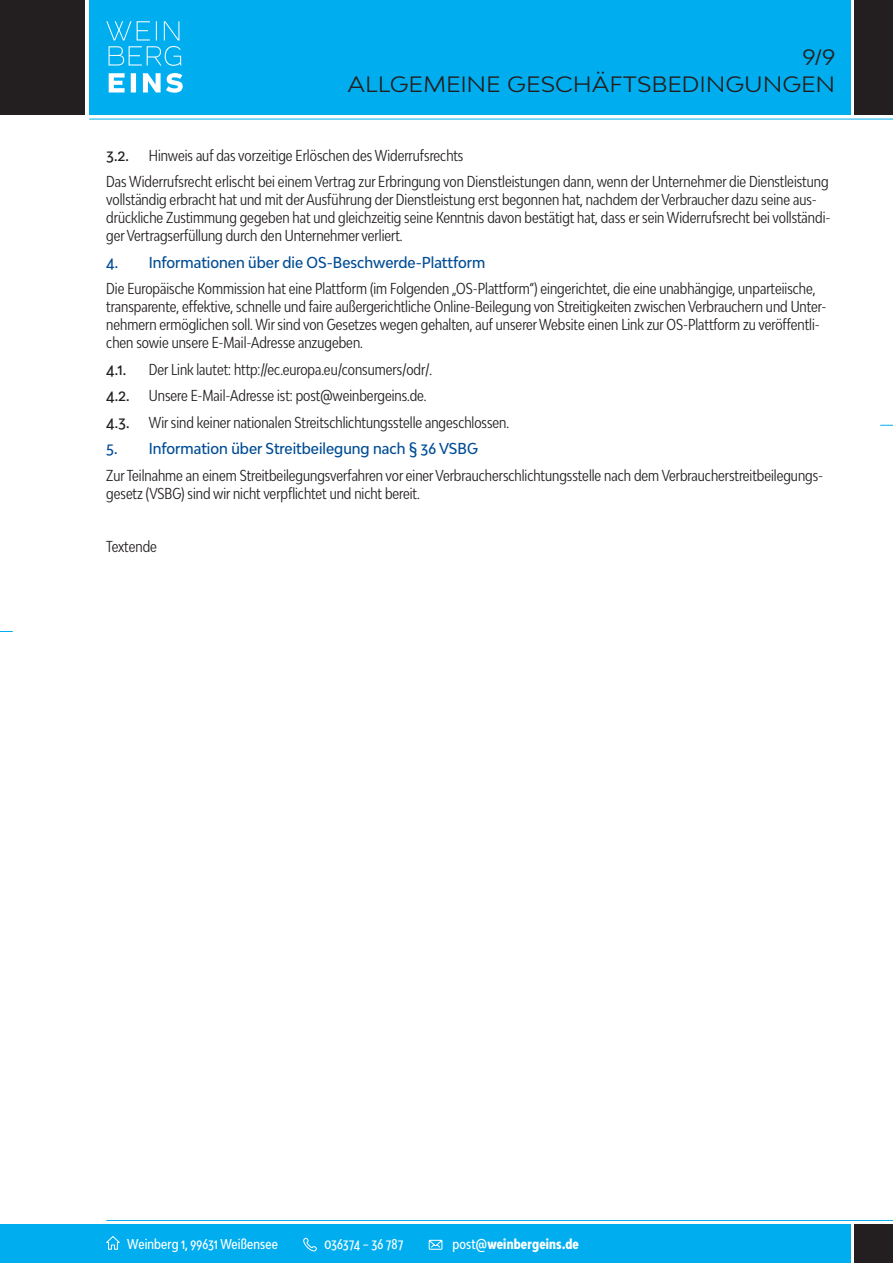
<style>
.page{position:relative;width:893px;height:1263px;background:#fff}
.page>*{position:absolute;margin:0;border:0;box-sizing:border-box;transform-origin:0 0}
.t1{font:expanded 21px "Bw Modelica";color:#231f20}
.t2{font:ultra-condensed 15px/18px "Bw Modelica";color:#231f20}
.t3{font:500 condensed 15px "Bw Modelica";color:#014d95}
.t4{font:500 condensed 15px "Bw Modelica";color:#231f20}
.t5{font:500 ultra-condensed 13.5px "Bw Modelica";letter-spacing:.005em;color:#fff}
.t6{font:800 ultra-condensed 13.5px "Bw Modelica";letter-spacing:.01em;color:#fff}
.s1{font-weight:500}
</style>
<div class="page">
<div style="left:89px;top:0;width:761px;height:115px;background:#00aeef"></div>
<div style="left:855px;top:1225px;width:38px;height:38px;background:#231f20"></div>
<div style="left:0;top:1225px;width:850px;height:38px;background:#00aeef"></div>
<hr style="left:106px;top:1220px;width:787px;height:1px;background:#00aeef">
<svg style="left:106px;top:1236px;width:14px;height:14px"></svg>
<svg style="left:303px;top:1237px;width:14px;height:15px"></svg>
<svg style="left:428px;top:1239px;width:15px;height:11px"></svg>
<div style="left:855px;top:0;width:38px;height:115px;background:#231f20"></div>
<div style="left:0;top:0;width:85px;height:115px;background:#231f20"></div>
<svg style="left:109px;top:73px;width:74px;height:20px"></svg>
<svg style="left:109px;top:46px;width:72px;height:20px"></svg>
<svg style="left:106px;top:21px;width:73px;height:19px"></svg>
<hr style="left:89px;top:119px;width:804px;height:1px;background:#00aeef">
<svg style="left:880px;top:425px;width:13px;height:1px"></svg>
<svg style="left:0;top:631px;width:13px;height:1px"></svg>
<h1 class="t1" style="left:803px;top:44px;width:34px">9/9</h1>
<h1 class="t1" style="left:348px;top:70px;width:489px">ALLGEMEINE GESCHÄFTSBEDINGUNGEN</h1>
<p class="t2" style="left:106px;top:141px;width:724px;line-height:26.5px;text-indent:43px">Hinweis auf das vorzeitige Erlöschen des Widerrufsrechts<br>Das Widerrufsrecht erlischt bei einem Vertrag zur Erbringung von Dienstleistungen dann, wenn der Unternehmer die Dienstleistung</p>
<p class="t2" style="left:106px;top:190px;width:726px">vollständig erbracht hat und mit der Ausführung der Dienstleistung erst begonnen hat, nachdem der Verbraucher dazu seine aus&shy;drückliche Zustimmung gegeben hat und gleichzeitig seine Kenntnis davon bestätigt hat, dass er sein Widerrufsrecht bei vollständi&shy;ger Vertragserfüllung durch den Unternehmer verliert.</p>
<p class="t3" style="left:106px;top:252px;width:381px">4. Informationen über die OS-Beschwerde-Plattform</p>
<p class="t2" style="left:106px;top:279px;width:722px">Die Europäische Kommission hat eine Plattform (im Folgenden „OS-Plattform“) eingerichtet, die eine unabhängige, unparteiische, transparente, effektive, schnelle und faire außergerichtliche Online-Beilegung von Streitigkeiten zwischen Verbrauchern und Unter&shy;nehmern ermöglichen soll. Wir sind von Gesetzes wegen gehalten, auf unserer Website einen Link zur OS-Plattform zu veröffentli&shy;chen sowie unsere E-Mail-Adresse anzugeben.</p>
<p class="t4" style="left:106px;top:359px;width:22px">4.1.</p>
<p class="t2" style="left:149px;top:360px;width:285px">Der Link lautet: http://ec.europa.eu/consumers/odr/.</p>
<p class="t4" style="left:106px;top:386px;width:25px">4.2.</p>
<p class="t2" style="left:149px;top:386px;width:279px">Unsere E-Mail-Adresse ist: post@weinbergeins.de.</p>
<p class="t4" style="left:106px;top:412px;width:25px">4.3.</p>
<p class="t2" style="left:149px;top:413px;width:362px">Wir sind keiner nationalen Streitschlichtungsstelle angeschlossen.</p>
<p class="t3" style="left:106px;top:439px;width:373px">5. Information über Streitbeilegung nach § 36 VSBG</p>
<p class="t2" style="left:106px;top:466px;width:718px">Zur Teilnahme an einem Streitbeilegungsverfahren vor einer Verbraucherschlichtungsstelle nach dem Verbraucherstreitbeilegungs&shy;gesetz (VSBG) sind wir nicht verpflichtet und nicht bereit.</p>
<p class="t2" style="left:106px;top:537px;width:52px">Textende</p>
<p class="t4" style="left:106px;top:145px;width:24px">3.2.</p>
<p class="t5" style="left:127px;top:1235px;width:152px">Weinberg 1, 99631 Weißensee</p>
<p class="t5" style="left:324px;top:1235px;width:81px">036374 – 36 787</p>
<p class="t6" style="left:452px;top:1235px;width:128px"><span class="s1">post@</span>weinbergeins.de</p>
</div>
